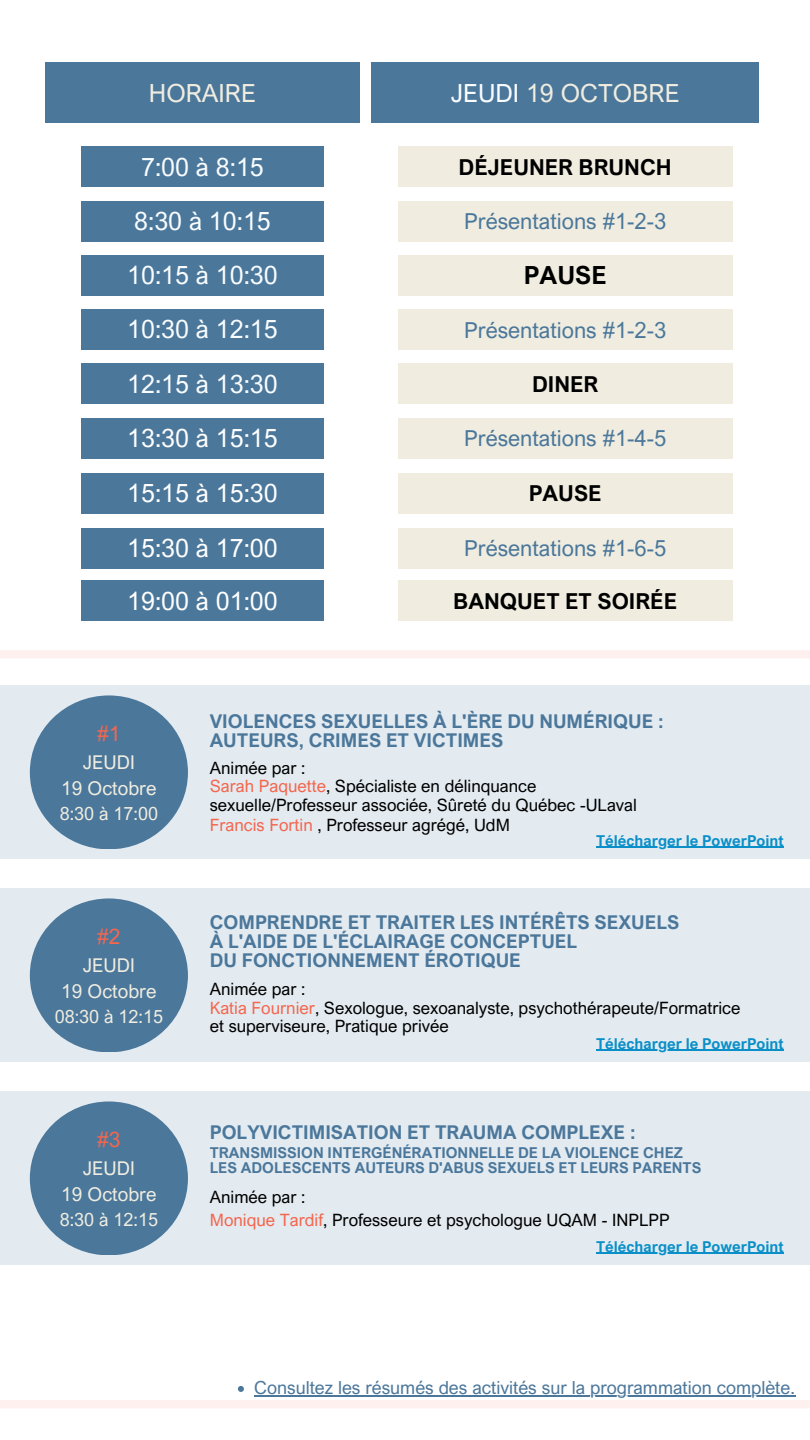
<style>
.page{position:relative;width:810px;height:1440px;background:#fff}
.page>*{position:absolute;margin:0;border:0;box-sizing:border-box;transform-origin:0 0}
.t1{font:25px "Arial Nova";color:#f9fdff}
.t2{font:25px "Arial Nova";color:#fff}
.t3{font:25px "Arial Nova";color:#f0ede0}
.t4{font:700 25px "Arial Nova";color:#000}
.t5{font:22px "Arial Nova";color:#4b779b}
.t6{font:700 22px "Arial Nova";color:#000}
.t7{font:21px "Arial Nova";color:#f4664e}
.t8{font:700 19px "Arial Nova";color:#4b779b}
.t9{font:19px "Arial Nova";color:#f0ede0}
.t10{font:18px "Arial Nova";color:#4b779b}
.t11{font:18px "Arial Nova";color:#f0ede0}
.t12{font:17px/18.8px "Arial Nova";color:#000}
.t13{font:700 15px "Arial Nova";color:#4b779b}
.t14{font:700 15px "Arial Nova";color:#0a8fc8}
.s1{color:#f9fdff}
.s2{color:#f4664e}
</style>
<div class="page">
<div style="left:45px;top:62px;width:315px;height:61px;background:#4b779b"></div>
<div style="left:372px;top:62px;width:387px;height:61px;background:#4b779b"></div>
<div style="left:81px;top:146px;width:243px;height:41px;background:#4b779b"></div>
<div style="left:81px;top:201px;width:243px;height:40px;background:#4b779b"></div>
<div style="left:81px;top:418px;width:243px;height:40px;background:#4b779b"></div>
<div style="left:81px;top:363px;width:243px;height:41px;background:#4b779b"></div>
<div style="left:81px;top:309px;width:243px;height:41px;background:#4b779b"></div>
<div style="left:81px;top:255px;width:243px;height:41px;background:#4b779b"></div>
<div style="left:398px;top:146px;width:334px;height:41px;background:#f0ede0"></div>
<div style="left:398px;top:201px;width:334px;height:40px;background:#f0ede0"></div>
<div style="left:398px;top:255px;width:334px;height:41px;background:#f0ede0"></div>
<div style="left:398px;top:309px;width:334px;height:41px;background:#f0ede0"></div>
<div style="left:398px;top:363px;width:334px;height:41px;background:#f0ede0"></div>
<div style="left:398px;top:418px;width:334px;height:40px;background:#f0ede0"></div>
<div style="left:0;top:1400px;width:810px;height:8px;background:#fdf0ee"></div>
<div style="left:81px;top:528px;width:243px;height:41px;background:#4b779b"></div>
<div style="left:81px;top:473px;width:243px;height:41px;background:#4b779b"></div>
<div style="left:398px;top:473px;width:334px;height:41px;background:#f0ede0"></div>
<div style="left:398px;top:528px;width:334px;height:41px;background:#f0ede0"></div>
<div style="left:81px;top:580px;width:243px;height:41px;background:#4b779b"></div>
<div style="left:398px;top:580px;width:334px;height:41px;background:#f0ede0"></div>
<div style="left:0;top:686px;width:810px;height:173px;background:#e3ebf1"></div>
<div style="left:30px;top:695px;width:158px;height:154px;background:#4b779b;border-radius:50%"></div>
<div style="left:0;top:889px;width:810px;height:173px;background:#e3ebf1"></div>
<div style="left:30px;top:898px;width:158px;height:154px;background:#4b779b;border-radius:50%"></div>
<div style="left:0;top:650px;width:810px;height:8px;background:#fdf0ee"></div>
<div style="left:0;top:1092px;width:810px;height:173px;background:#e3ebf1"></div>
<div style="left:30px;top:1101px;width:158px;height:154px;background:#4b779b;border-radius:50%"></div>
<svg style="left:238px;top:1386px;width:6px;height:6px"></svg>
<hr style="left:254px;top:1396px;width:542px;height:1px;background:#4b779b">
<hr style="left:596px;top:846px;width:188px;height:2px;background:#0a8fc8">
<hr style="left:596px;top:1049px;width:188px;height:2px;background:#0a8fc8">
<hr style="left:596px;top:1252px;width:188px;height:2px;background:#0a8fc8">
<p class="t3" style="left:149px;top:77px;width:109px">HORAIRE</p>
<p class="t3" style="left:451px;top:77px;width:230px"><span class="s1">JEUDI</span> 19 OCTOBRE</p>
<p class="t1" style="left:141px;top:151px;width:124px">7:00 à 8:15</p>
<p class="t1" style="left:134px;top:205px;width:138px">8:30 à 10:15</p>
<p class="t1" style="left:127px;top:260px;width:152px">10:15 à 10:30</p>
<p class="t1" style="left:127px;top:314px;width:152px">10:30 à 12:15</p>
<p class="t1" style="left:127px;top:368px;width:152px">12:15 à 13:30</p>
<p class="t2" style="left:127px;top:422px;width:152px">13:30 à 15:15</p>
<p class="t6" style="left:459px;top:153px;width:215px">DÉJEUNER BRUNCH</p>
<p class="t5" style="left:464px;top:208px;width:204px">Présentations #1-2-3</p>
<p class="t4" style="left:524px;top:260px;width:84px">PAUSE</p>
<p class="t5" style="left:464px;top:316px;width:204px">Présentations #1-2-3</p>
<p class="t6" style="left:532px;top:370px;width:68px">DINER</p>
<p class="t5" style="left:464px;top:425px;width:204px">Présentations #1-4-5</p>
<p class="t2" style="left:127px;top:478px;width:152px">15:15 à 15:30</p>
<p class="t6" style="left:529px;top:480px;width:74px">PAUSE</p>
<p class="t5" style="left:464px;top:535px;width:204px">Présentations #1-6-5</p>
<p class="t2" style="left:127px;top:585px;width:152px">19:00 à 01:00</p>
<p class="t6" style="left:453px;top:587px;width:225px">BANQUET ET SOIRÉE</p>
<p class="t2" style="left:127px;top:533px;width:152px">15:30 à 17:00</p>
<p class="t7" style="left:97px;top:720px;width:25px">#1</p>
<p class="t9" style="left:83px;top:750px;width:53px">JEUDI</p>
<p class="t9" style="left:61px;top:776px;width:97px">19 Octobre</p>
<p class="t11" style="left:60px;top:802px;width:100px">8:30 à 17:00</p>
<p class="t7" style="left:97px;top:923px;width:25px">#2</p>
<p class="t9" style="left:83px;top:953px;width:53px">JEUDI</p>
<p class="t9" style="left:61px;top:979px;width:97px">19 Octobre</p>
<p class="t11" style="left:55px;top:1005px;width:110px">08:30 à 12:15</p>
<p class="t7" style="left:97px;top:1126px;width:25px">#3</p>
<p class="t9" style="left:83px;top:1156px;width:53px">JEUDI</p>
<p class="t9" style="left:61px;top:1182px;width:97px">19 Octobre</p>
<p class="t11" style="left:60px;top:1208px;width:100px">8:30 à 12:15</p>
<p class="t8" style="left:210px;top:710px;width:455px">VIOLENCES SEXUELLES À L'ÈRE DU NUMÉRIQUE :</p>
<p class="t8" style="left:210px;top:728px;width:295px">AUTEURS, CRIMES ET VICTIMES</p>
<p class="t12" style="left:210px;top:758px;width:97px">Animée par :</p>
<p class="t12" style="left:210px;top:777px;width:429px"><span class="s2">Sarah Paquette</span>, Spécialiste en délinquance sexuelle/Professeur associée, Sûreté du Québec -ULaval</p>
<p class="t12" style="left:210px;top:816px;width:302px"><span class="s2">Francis Fortin</span> , Professeur agrégé, UdM</p>
<p class="t14" style="left:596px;top:831px;width:189px">Télécharger le PowerPoint</p>
<p class="t8" style="left:210px;top:911px;width:471px">COMPRENDRE ET TRAITER LES INTÉRÊTS SEXUELS</p>
<p class="t8" style="left:210px;top:929px;width:369px">À L'AIDE DE L'ÉCLAIRAGE CONCEPTUEL</p>
<p class="t8" style="left:210px;top:948px;width:313px">DU FONCTIONNEMENT ÉROTIQUE</p>
<p class="t12" style="left:210px;top:979px;width:97px">Animée par :</p>
<p class="t12" style="left:210px;top:998px;width:532px"><span class="s2">Katia Fournier</span>, Sexologue, sexoanalyste, psychothérapeute/Formatrice et superviseure, Pratique privée</p>
<p class="t14" style="left:596px;top:1034px;width:189px">Télécharger le PowerPoint</p>
<p class="t8" style="left:210px;top:1120px;width:427px">POLYVICTIMISATION ET TRAUMA COMPLEXE :</p>
<p class="t13" style="left:210px;top:1143px;width:475px">TRANSMISSION INTERGÉNÉRATIONNELLE DE LA VIOLENCE CHEZ</p>
<p class="t13" style="left:210px;top:1158px;width:493px">LES ADOLESCENTS AUTEURS D'ABUS SEXUELS ET LEURS PARENTS</p>
<p class="t12" style="left:210px;top:1187px;width:97px">Animée par :</p>
<p class="t12" style="left:210px;top:1211px;width:461px"><span class="s2">Monique Tardif</span>, Professeure et psychologue UQAM - INPLPP</p>
<p class="t14" style="left:596px;top:1237px;width:189px">Télécharger le PowerPoint</p>
<p class="t10" style="left:254px;top:1377px;width:542px">Consultez les résumés des activités sur la programmation complète.</p>
</div>
